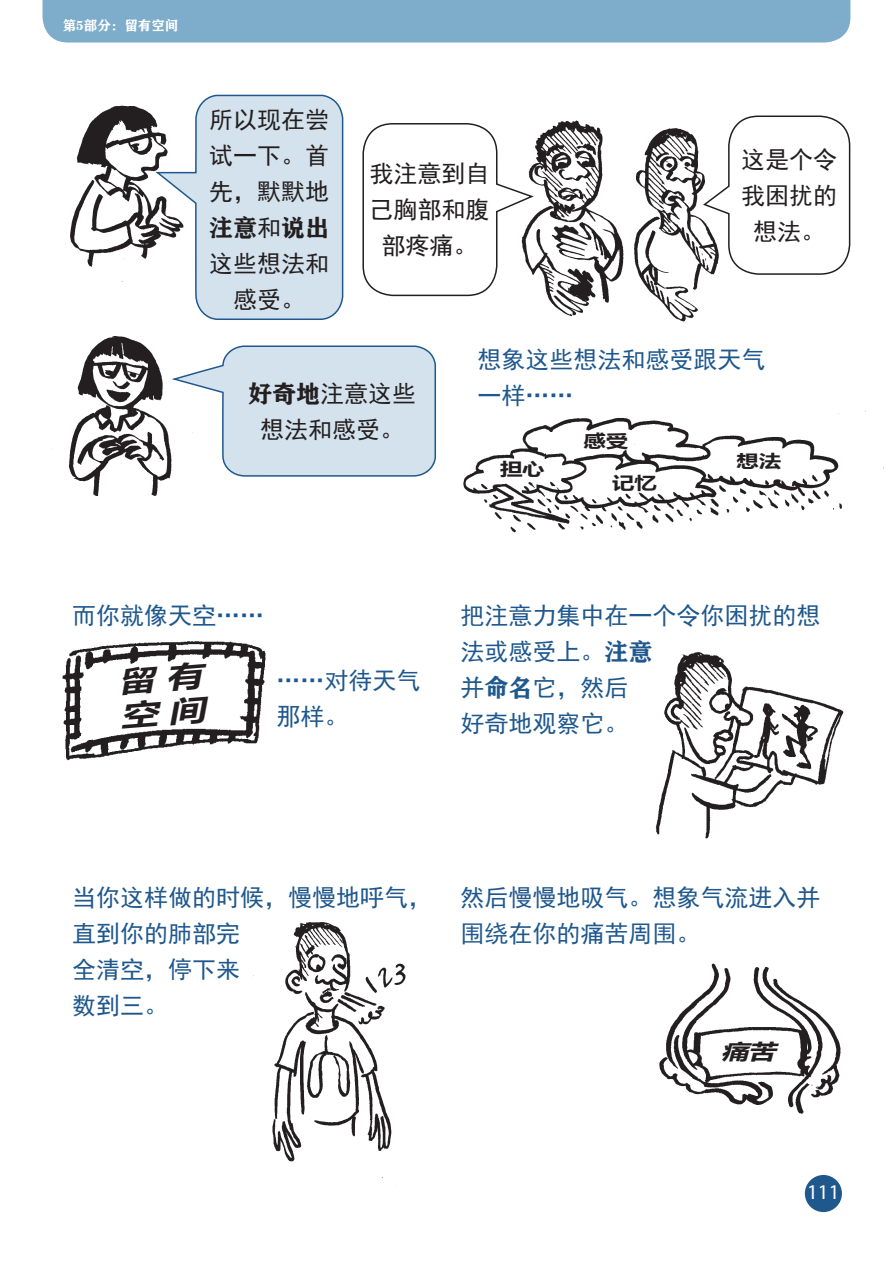
<style>
.page{position:relative;width:893px;height:1263px;background:#fff}
.page>*{position:absolute;margin:0;border:0;box-sizing:border-box;transform-origin:0 0}
.t1{font:italic 700 28.5px/34.2px "Microsoft Ya Hei";color:#231f20;scale:1.3 1}
.t2{font:24px/36px "Sim Hei";color:#1f588d}
.t3{font:24px/36px "Sim Hei";color:#231f20;text-align:center}
.t4{font:24px "FZCHSJW GB1 0";color:#231f20}
.t5{font:21px "Myriad Pro";color:#fff}
.t6{font:italic 700 21px "Microsoft Ya Hei";color:#231f20;scale:1.3 1}
.t7{font:700 17.25px "Microsoft Ya Hei";letter-spacing:-.01em;color:#231f20;scale:1.3 1}
.t8{font:13.5px "FZCHSJW GB1 0";color:#fff}
.s1{font-family:"Sim Hei"}
.s2{font-family:"FZCHSJW GB1 0"}
</style>
<div class="page">
<div style="left:805px;top:1175px;width:37px;height:37px;background:#1f588d;border-radius:50%"></div>
<img style="left:70px;top:105px;width:83px;height:162px">
<img style="left:536px;top:120px;width:165px;height:202px">
<img style="left:52px;top:336px;width:119px;height:160px">
<img style="left:463px;top:410px;width:421px;height:123px">
<img style="left:251px;top:922px;width:155px;height:263px">
<img style="left:659px;top:963px;width:182px;height:151px">
<svg style="left:171px;top:345px;width:265px;height:132px"></svg>
<img style="left:62px;top:641px;width:204px;height:120px">
<img style="left:655px;top:652px;width:189px;height:187px">
<svg style="left:153px;top:94px;width:191px;height:226px"></svg>
<svg style="left:362px;top:123px;width:174px;height:174px"></svg>
<svg style="left:701px;top:115px;width:150px;height:160px"></svg>
<div style="left:43px;top:0;width:807px;height:43px;background:#7dadcb"></div>
<p class="t8" style="left:63px;top:17px;width:117px">第5部分：留有空间</p>
<p class="t3" style="left:209px;top:101px;width:121px;text-align:justify">所以现在尝试一下。首先，默默地</p>
<p class="t4" style="left:209px;top:213px;width:121px">注意<span class="s1">和</span>说出</p>
<p class="t3" style="left:209px;top:245px;width:121px">这些想法和感受。</p>
<p class="t3" style="left:370px;top:156px;width:121px">我注意到自己胸部和腹部疼痛。</p>
<p class="t3" style="left:741px;top:142px;width:97px">这是个令我困扰的想法。</p>
<p class="t3" style="left:248px;top:376px;width:169px"><span class="s2">好奇地</span>注意这些想法和感受。</p>
<p class="t2" style="left:477px;top:342px;width:289px">想象这些想法和感受跟天气一样……</p>
<p class="t7" style="left:500px;top:457px;width:36px">担心</p>
<p class="t7" style="left:584px;top:428px;width:36px">感受</p>
<p class="t7" style="left:612px;top:470px;width:36px">记忆</p>
<p class="t7" style="left:737px;top:449px;width:36px">想法</p>
<p class="t2" style="left:72px;top:597px;width:193px">而你就像天空……</p>
<p class="t1" style="left:117px;top:663px;width:67px;rotate:-4deg">留 有空 间</p>
<p class="t2" style="left:276px;top:662px;width:145px">……对待天气那样。</p>
<p class="t2" style="left:460px;top:597px;width:361px">把注意力集中在一个令你困扰的想法或感受上。<span class="s2">注意<br></span>并<span class="s2">命名</span>它，然后<br>好奇地观察它。</p>
<p class="t2" style="left:72px;top:880px;width:361px">当你这样做的时候，慢慢地呼气，直到你的肺部完<br>全清空，停下来<br>数到三。</p>
<p class="t2" style="left:460px;top:880px;width:361px">然后慢慢地吸气。想象气流进入并围绕在你的痛苦周围。</p>
<p class="t6" style="left:721px;top:1037px;width:49px">痛苦</p>
<p class="t5" style="left:807px;top:1179px;width:34px">111</p>
</div>
